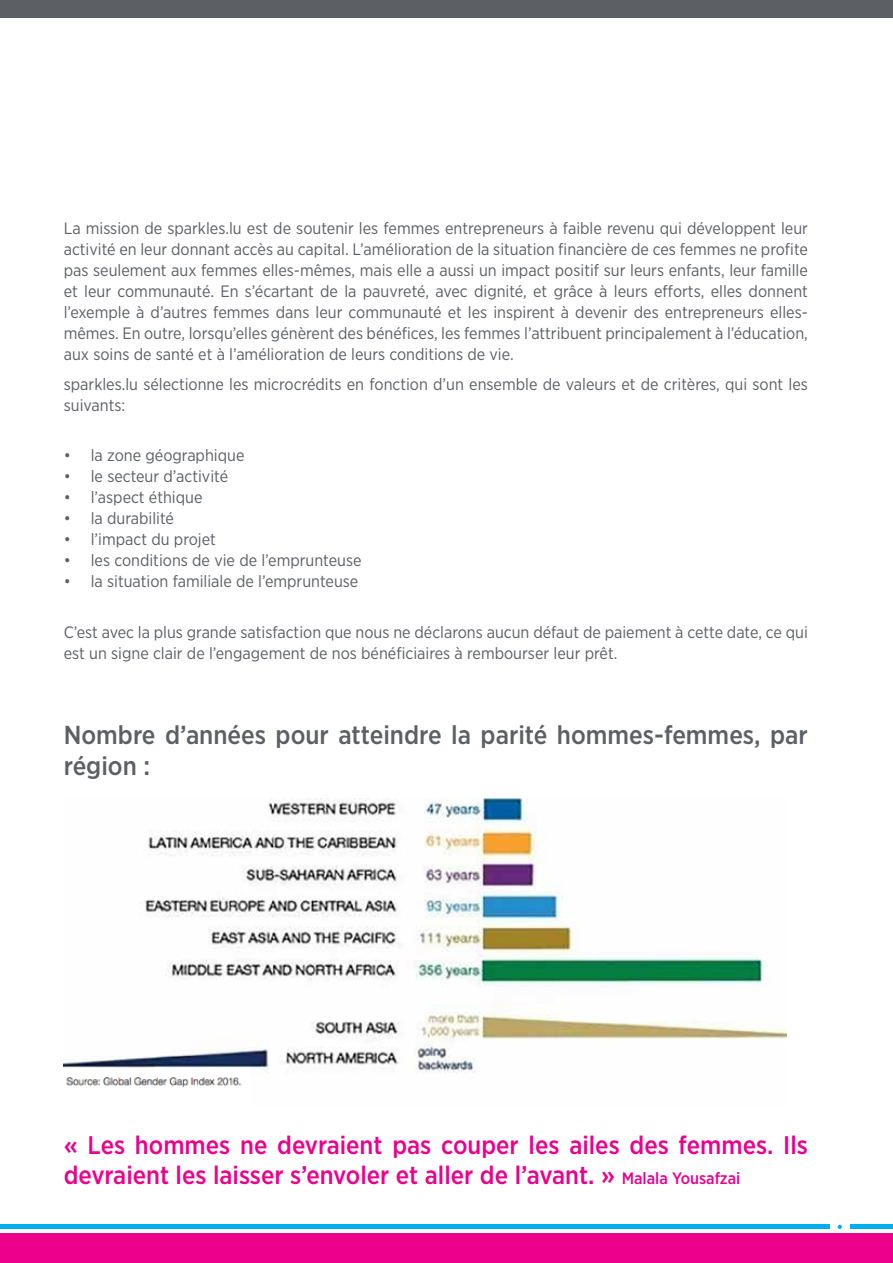
<style>
.page{position:relative;width:893px;height:1263px;background:#fff}
.page>*{position:absolute;margin:0;border:0;box-sizing:border-box;transform-origin:0 0}
.t1{font:500 25.95px/31.2px "Gotham Narrow";color:#5c5f64}
.t2{font:500 25.5px/30px "Gotham Narrow";color:#ec008c}
.t3{font:16.5px/21px "Gotham Narrow";color:#5c5f64}
.s1{font-size:16.5px}
</style>
<div class="page">
<div style="left:0;top:1233px;width:893px;height:30px;background:#ec008c"></div>
<hr style="left:0;top:1225px;width:829px;height:4px;background:#00aeef">
<hr style="left:850px;top:1225px;width:43px;height:4px;background:#00aeef">
<svg style="left:838px;top:1225px;width:4px;height:4px"></svg>
<div style="left:0;top:0;width:893px;height:17px;background:#5c5f64"></div>
<img style="left:64px;top:798px;width:723px;height:275px">
<img style="left:64px;top:1068px;width:187px;height:20px">
<p class="t3" style="left:64px;top:218px;width:746px;text-align:justify">La mission de sparkles.lu est de soutenir les femmes entrepreneurs à faible revenu qui développent leur activité en leur donnant accès au capital. L’amélioration de la situation financière de ces femmes ne profite pas seulement aux femmes elles-mêmes, mais elle a aussi un impact positif sur leurs enfants, leur famille et leur communauté. En s’écartant de la pauvreté, avec dignité, et grâce à leurs efforts, elles donnent l’exemple à d’autres femmes dans leur communauté et les inspirent à devenir des entrepreneurs elles&shy;mêmes. En outre, lorsqu’elles génèrent des bénéfices, les femmes l’attribuent principalement à l’éducation, aux soins de santé et à l’amélioration de leurs conditions de vie.</p>
<p class="t3" style="left:64px;top:373px;width:746px">sparkles.lu sélectionne les microcrédits en fonction d’un ensemble de valeurs et de critères, qui sont les suivants:</p>
<p class="t3" style="left:64px;top:445px;width:182px">• la zone géographique</p>
<p class="t3" style="left:64px;top:466px;width:166px">• le secteur d’activité</p>
<p class="t3" style="left:64px;top:487px;width:140px">• l’aspect éthique</p>
<p class="t3" style="left:64px;top:508px;width:112px">• la durabilité</p>
<p class="t3" style="left:64px;top:529px;width:154px">• l’impact du projet</p>
<p class="t3" style="left:64px;top:550px;width:299px">• les conditions de vie de l’emprunteuse</p>
<p class="t3" style="left:64px;top:571px;width:296px">• la situation familiale de l’emprunteuse</p>
<p class="t3" style="left:64px;top:621px;width:746px">C’est avec la plus grande satisfaction que nous ne déclarons aucun défaut de paiement à cette date, ce qui est un signe clair de l’engagement de nos bénéficiaires à rembourser leur prêt.</p>
<h1 class="t1" style="left:64px;top:719px;width:746px">Nombre d’années pour atteindre la parité hommes-femmes, par région :</h1>
<h2 class="t2" style="left:64px;top:1129px;width:746px">« Les hommes ne devraient pas couper les ailes des femmes. Ils devraient les laisser s’envoler et aller de l’avant. » <span class="s1">Malala Yousafzai</span></h2>
</div>
